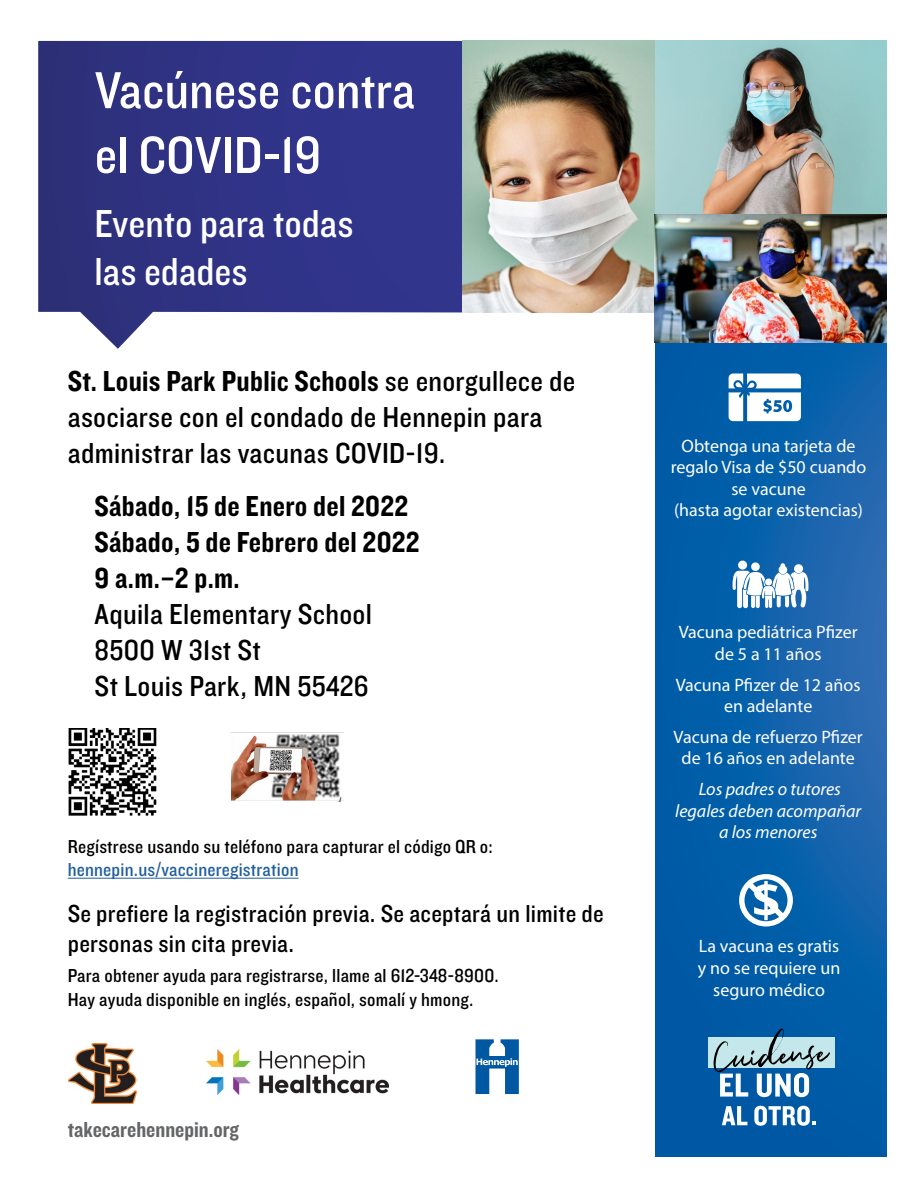
<style>
.page{position:relative;width:918px;height:1188px;background:#fff}
.page>*{position:absolute;margin:0;border:0;box-sizing:border-box;transform-origin:0 0}
.t1{font:54px/64.8px "Knockout 30 Junior Welterwt";color:#fff}
.t2{font:40.5px/48.6px "Knockout 30 Junior Welterwt";color:#fff}
.t3{font:30px/36px "Knockout 30 Junior Welterwt";letter-spacing:.01em;color:#000}
.t4{font:30px/36px "Knockout 50 Welterweight";letter-spacing:.01em;color:#000}
.t5{font:25.5px/30.6px "Knockout 30 Junior Welterwt";letter-spacing:.01em;color:#000}
.t6{font:22.5px "Knockout 50 Welterweight";color:#646567}
.t7{font:19.5px/23.4px "Knockout 30 Junior Welterwt";letter-spacing:.01em;color:#000}
.t8{font:19.5px "Knockout 30 Junior Welterwt";letter-spacing:.01em;color:#215e9e}
.t9{font:18px/21.6px "Myriad Pro";color:#fff;text-align:center}
.t10{font:italic 18px/21.6px "Myriad Pro";color:#fff;text-align:center}
.s1{font-family:"Knockout 30 Junior Welterwt"}
</style>
<div class="page">
<svg style="left:38px;top:41px;width:424px;height:308px;background:#464992"></svg>
<svg style="left:655px;top:177px;width:232px;height:979px;background:#095fa9"></svg>
<img style="left:462px;top:41px;width:193px;height:271px">
<img style="left:655px;top:41px;width:231px;height:173px">
<img style="left:655px;top:214px;width:231px;height:129px">
<svg style="left:739px;top:874px;width:54px;height:53px"></svg>
<svg style="left:729px;top:374px;width:72px;height:47px"></svg>
<svg style="left:476px;top:1039px;width:43px;height:55px"></svg>
<img style="left:206px;top:1050px;width:183px;height:44px">
<img style="left:68px;top:728px;width:89px;height:88px">
<img style="left:231px;top:732px;width:113px;height:70px">
<img style="left:69px;top:1044px;width:67px;height:60px">
<svg style="left:733px;top:562px;width:75px;height:46px"></svg>
<svg style="left:722px;top:1106px;width:25px;height:19px"></svg>
<svg style="left:754px;top:1106px;width:61px;height:20px"></svg>
<div style="left:708px;top:1038px;width:127px;height:30px;background:#c4e7eb"></div>
<svg style="left:713px;top:1029px;width:117px;height:68px"></svg>
<hr style="left:68px;top:878px;width:231px;height:1px;background:#215e9e">
<h1 class="t1" style="left:95px;top:56px;width:322px">Vacúnese contra el COVID-19</h1>
<h2 class="t2" style="left:95px;top:197px;width:260px">Evento para todas las edades</h2>
<h3 class="t4" style="left:68px;top:362px;width:509px">St. Louis Park Public Schools <span class="s1">se enorgullece de</span></h3>
<h3 class="t3" style="left:68px;top:398px;width:476px">asociarse con el condado de Hennepin para administrar las vacunas COVID-19.</h3>
<h3 class="t4" style="left:95px;top:487px;width:327px">Sábado, 15 de Enero del 2022<br>Sábado, 5 de Febrero del 2022<br>9 a.m.–2 p.m.</h3>
<h3 class="t3" style="left:95px;top:595px;width:279px">Aquila Elementary School<br>8500 W 31st St<br>St Louis Park, MN 55426</h3>
<p class="t7" style="left:68px;top:834px;width:427px">Regístrese usando su teléfono para capturar el código QR o:</p>
<p class="t8" style="left:68px;top:857px;width:232px">hennepin.us/vaccineregistration</p>
<h3 class="t5" style="left:68px;top:897px;width:538px">Se prefiere la registración previa. Se aceptará un limite de personas sin cita previa.</h3>
<p class="t7" style="left:68px;top:963px;width:433px">Para obtener ayuda para registrarse, llame al 612-348-8900.<br>Hay ayuda disponible en inglés, español, somalí y hmong.</p>
<p class="t6" style="left:68px;top:1114px;width:173px">takecarehennepin.org</p>
<p class="t9" style="left:671px;top:435px;width:197px">Obtenga una tarjeta de regalo Visa de $50 cuando se vacune<br>(hasta agotar existencias)</p>
<p class="t9" style="left:679px;top:621px;width:180px">Vacuna pediátrica Pfizer de 5 a 11 años</p>
<p class="t9" style="left:676px;top:674px;width:186px">Vacuna Pfizer de 12 años en adelante</p>
<p class="t9" style="left:674px;top:726px;width:191px">Vacuna de refuerzo Pfizer de 16 años en adelante</p>
<p class="t10" style="left:675px;top:778px;width:187px">Los padres o tutores legales deben acompañar a los menores</p>
<p class="t9" style="left:698px;top:935px;width:144px">La vacuna es gratis y no se requiere un seguro médico</p>
</div>
